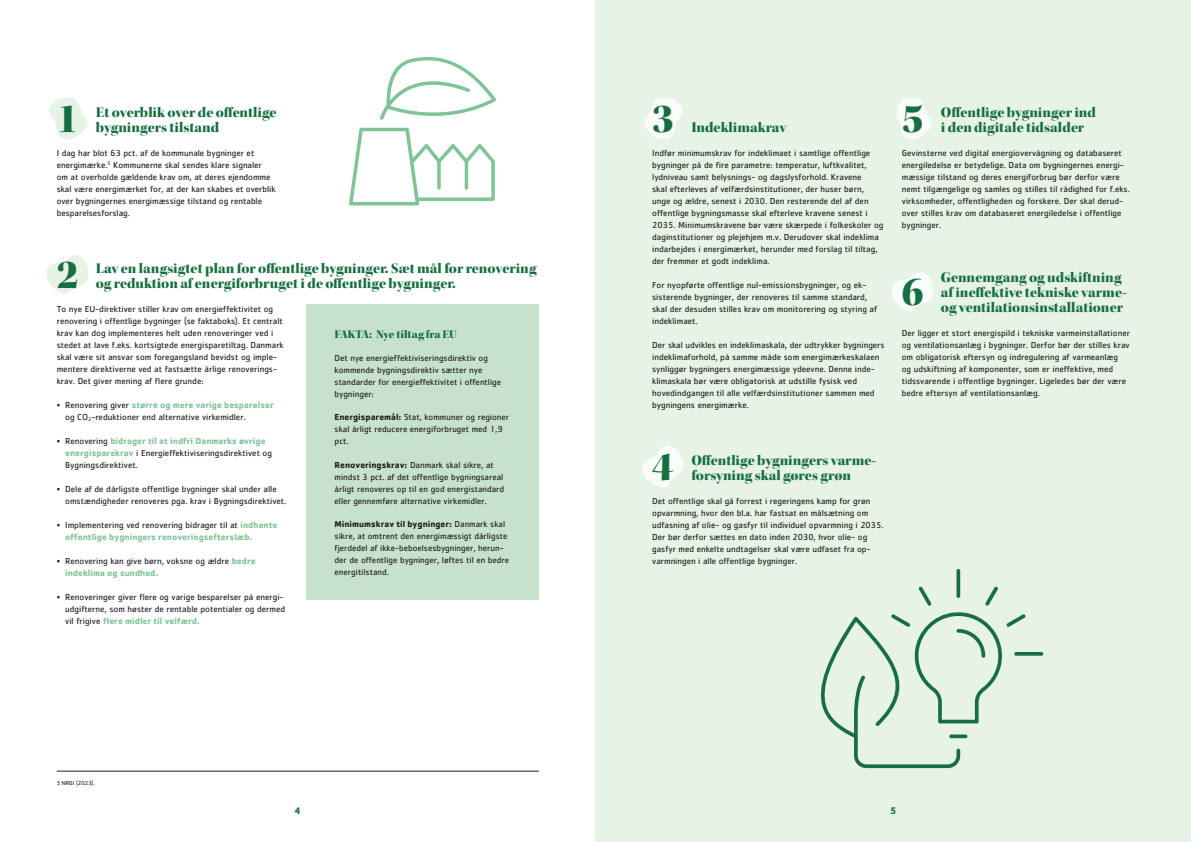
<style>
.page{position:relative;width:1191px;height:842px;background:#fff}
.page>*{position:absolute;margin:0;border:0;box-sizing:border-box;transform-origin:0 0}
.t1{font:42px "Kepler Std Black Disp";color:#176f41}
.t2{font:15px/15px "Kepler Std Black Disp";color:#176f41}
.t3{font:12px "Kepler Std Black Disp";letter-spacing:-.005em;color:#176f41}
.t4{font:700 10px "Cachet Std";color:#176f41}
.t5{font:9px/12px "Cachet Std";color:#1d1d1b}
.t6{font:700 9px/12px "Cachet Std";color:#7fc396}
.t7{font:6px "Cachet Std";color:#1d1d1b}
.s1{font-weight:700;color:#7fc396}
.s2{font-weight:400;color:#1d1d1b}
.s3{font-weight:700}
</style>
<div class="page">
<div style="left:595px;top:0;width:596px;height:842px;background:#e8f3e7"></div>
<svg style="left:642px;top:446px;width:42px;height:41px"></svg>
<svg style="left:46px;top:255px;width:43px;height:39px"></svg>
<svg style="left:892px;top:272px;width:42px;height:39px"></svg>
<svg style="left:49px;top:97px;width:39px;height:43px"></svg>
<svg style="left:897px;top:98px;width:35px;height:41px"></svg>
<svg style="left:644px;top:98px;width:38px;height:41px"></svg>
<hr style="left:57px;top:771px;width:482px;height:1px;background:#1d1d1b">
<div style="left:306px;top:304px;width:233px;height:296px;background:#c7e2cc"></div>
<svg style="left:956px;top:569px;width:4px;height:29px"></svg>
<svg style="left:1014px;top:652px;width:29px;height:4px"></svg>
<svg style="left:820px;top:586px;width:205px;height:182px"></svg>
<svg style="left:349px;top:57px;width:147px;height:148px"></svg>
<h1 class="t1" style="left:57px;top:95px;width:23px">1</h1>
<h1 class="t1" style="left:652px;top:95px;width:23px">3</h1>
<h2 class="t2" style="left:96px;top:105px;width:182px">Et overblik over de offentlige bygningers tilstand</h2>
<h2 class="t2" style="left:691px;top:120px;width:96px">Indeklimakrav</h2>
<p class="t5" style="left:57px;top:147px;width:220px">I dag har blot 63 pct. af de kommunale bygninger et energimærke.<sup>5</sup> Kommunerne skal sendes klare signaler<br>om at overholde gældende krav om, at deres ejendomme skal være energimærket for, at der kan skabes et overblik over bygningernes energimæssige tilstand og rentable besparelsesforslag.</p>
<p class="t5" style="left:652px;top:147px;width:233px">Indfør minimumskrav for indeklimaet i samtlige offentlige bygninger på de fire parametre: temperatur, luftkvalitet, lydniveau samt belysnings- og dagslysforhold. Kravene<br>skal efterleves af velfærdsinstitutioner, der huser børn, unge og ældre, senest i 2030. Den resterende del af den offentlige bygningsmasse skal efterleve kravene senest i 2035. Minimumskravene bør være skærpede i folkeskoler og daginstitutioner og plejehjem m.v. Derudover skal indeklima indarbejdes i energimærket, herunder med forslag til tiltag, der fremmer et godt indeklima.</p>
<p class="t5" style="left:652px;top:279px;width:226px">For nyopførte offentlige nul-emissionsbygninger, og ek&shy;sisterende bygninger, der renoveres til samme standard, skal der desuden stilles krav om monitorering og styring af indeklimaet.</p>
<p class="t5" style="left:652px;top:339px;width:234px">Der skal udvikles en indeklimaskala, der udtrykker bygningers indeklimaforhold, på samme måde som energimærkeskalaen synliggør bygningers energimæssige ydeevne. Denne inde&shy;klimaskala bør være obligatorisk at udstille fysisk ved hovedindgangen til alle velfærdsinstitutioner sammen med bygningens energimærke.</p>
<h1 class="t1" style="left:57px;top:251px;width:23px">2</h1>
<h2 class="t2" style="left:96px;top:261px;width:442px">Lav en langsigtet plan for offentlige bygninger. Sæt mål for renovering og reduktion af energiforbruget i de offentlige bygninger.</h2>
<p class="t5" style="left:57px;top:303px;width:229px">To nye EU-direktiver stiller krav om energieffektivitet og renovering i offentlige bygninger (se faktaboks). Et centralt krav kan dog implementeres helt uden renoveringer ved i stedet at lave f.eks. kortsigtede energisparetiltag. Danmark skal være sit ansvar som foregangsland bevidst og imple&shy;mentere direktiverne ved at fastsætte årlige renoverings&shy;krav. Det giver mening af flere grunde:</p>
<p class="t5" style="left:65px;top:399px;width:210px;text-indent:-9px">• Renovering giver <span class="s1">større og mere varige besparelser </span>og CO<sub>2</sub>-reduktioner end alternative virkemidler.</p>
<p class="t5" style="left:65px;top:435px;width:208px;text-indent:-9px">• Renovering <span class="s1">bidrager til at indfri Danmarks øvrige energisparekrav</span> i Energieffektiviseringsdirektivet og<br>Bygningsdirektivet.</p>
<p class="t5" style="left:65px;top:483px;width:223px;text-indent:-9px">• Dele af de dårligste offentlige bygninger skal under alle omstændigheder renoveres pga. krav i Bygningsdirektivet.</p>
<p class="t6" style="left:65px;top:519px;width:214px;text-indent:-9px"><span class="s2">• Implementering ved renovering bidrager til at</span> indhente offentlige bygningers renoveringsefterslæb.</p>
<p class="t5" style="left:65px;top:555px;width:192px;text-indent:-9px">• Renovering kan give børn, voksne og ældre <span class="s1">bedre indeklima og sundhed.</span></p>
<p class="t5" style="left:65px;top:591px;width:221px;text-indent:-9px">• Renoveringer giver flere og varige besparelser på energi&shy;udgifterne, som høster de rentable potentialer og dermed vil frigive <span class="s1">flere midler til velfærd.</span></p>
<h3 class="t3" style="left:334px;top:327px;width:124px">FAKTA: Nye tiltag fra EU</h3>
<p class="t5" style="left:334px;top:352px;width:168px">Det nye energieffektiviseringsdirektiv og kommende bygningsdirektiv sætter nye standarder for energieffektivitet i offentlige bygninger:</p>
<p class="t5" style="left:334px;top:411px;width:176px"><span class="s3">Energisparemål:</span> Stat, kommuner og regioner skal årligt reducere energiforbruget med 1,9 pct.</p>
<p class="t5" style="left:334px;top:458px;width:171px"><span class="s3">Renoveringskrav:</span> Danmark skal sikre, at mindst 3 pct. af det offentlige bygningsareal årligt renoveres op til en god energistandard eller gennemføre alternative virkemidler.</p>
<p class="t5" style="left:334px;top:518px;width:176px"><span class="s3">Minimumskrav til bygninger:</span> Danmark skal sikre, at omtrent den energimæssigt dårligste fjerdedel af ikke-beboelsesbygninger, herun&shy;der de offentlige bygninger, løftes til en bedre energitilstand.</p>
<h1 class="t1" style="left:652px;top:443px;width:23px">4</h1>
<h2 class="t2" style="left:691px;top:453px;width:186px">Offentlige bygningers varme&shy;forsyning skal gøres grøn</h2>
<p class="t5" style="left:652px;top:495px;width:233px">Det offentlige skal gå forrest i regeringens kamp for grøn opvarmning, hvor den bl.a. har fastsat en målsætning om udfasning af olie- og gasfyr til individuel opvarmning i 2035.<br>Der bør derfor sættes en dato inden 2030, hvor olie- og gasfyr med enkelte undtagelser skal være udfaset fra op&shy;varmningen i alle offentlige bygninger.</p>
<h1 class="t1" style="left:901px;top:95px;width:23px">5</h1>
<h2 class="t2" style="left:941px;top:105px;width:157px">Offentlige bygninger ind i den digitale tidsalder</h2>
<p class="t5" style="left:901px;top:147px;width:229px">Gevinsterne ved digital energiovervågning og databaseret energiledelse er betydelige. Data om bygningernes energi&shy;mæssige tilstand og deres energiforbrug bør derfor være nemt tilgængelige og samles og stilles til rådighed for f.eks. virksomheder, offentligheden og forskere. Der skal derud&shy;over stilles krav om databaseret energiledelse i offentlige bygninger.</p>
<h1 class="t1" style="left:901px;top:268px;width:23px">6</h1>
<h2 class="t2" style="left:941px;top:270px;width:187px">Gennemgang og udskiftning af ineffektive tekniske varme&shy;og ventilationsinstallationer</h2>
<p class="t5" style="left:901px;top:327px;width:230px">Der ligger et stort energispild i tekniske varmeinstallationer og ventilationsanlæg i bygninger. Derfor bør der stilles krav om obligatorisk eftersyn og indregulering af varmeanlæg<br>og udskiftning af komponenter, som er ineffektive, med tidssvarende i offentlige bygninger. Ligeledes bør der være bedre eftersyn af ventilationsanlæg.</p>
<p class="t7" style="left:57px;top:780px;width:40px">5 NRGI (2023).</p>
<p class="t4" style="left:294px;top:804px;width:8px">4</p>
<p class="t4" style="left:890px;top:804px;width:8px">5</p>
</div>
